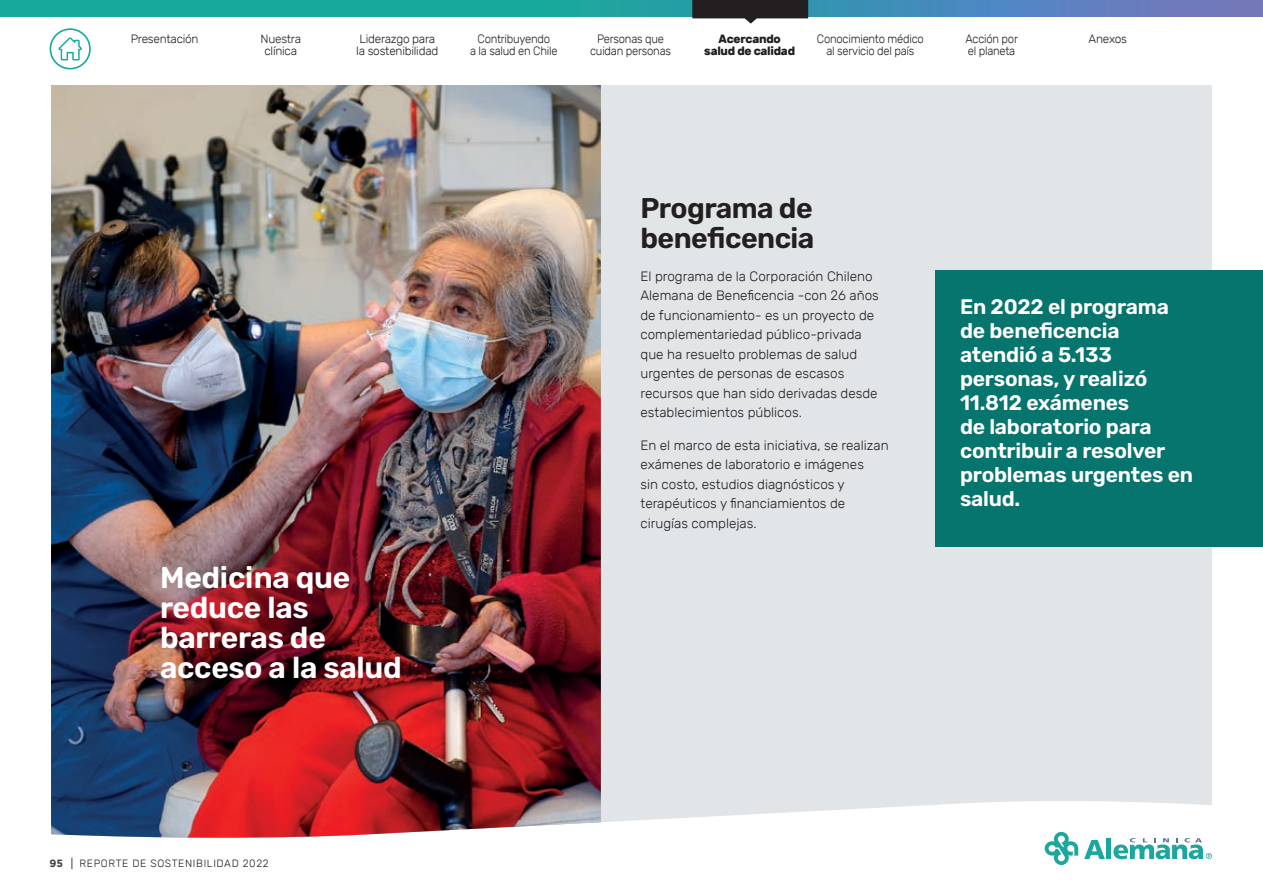
<style>
.page{position:relative;width:1263px;height:893px;background:#fff}
.page>*{position:absolute;margin:0;border:0;box-sizing:border-box;transform-origin:0 0}
.t1{font:600 30px/30px "Rubik";letter-spacing:-.01em;color:#fff}
.t2{font:600 28.5px/30px "Rubik";letter-spacing:-.02em;color:#231f20}
.t3{font:600 21px/24px "Rubik";letter-spacing:-.01em;color:#fff}
.t4{font:300 13.5px/19.5px "Rubik";color:#231f20}
.t5{font:300 12px/12px "Rubik";letter-spacing:-.02em;color:#231f20;text-align:center;scale:.94 1}
.t6{font:300 12px/12px "Rubik";letter-spacing:-.02em;color:#231f20;text-align:center}
.t7{font:700 12px/12px "Rubik";letter-spacing:-.02em;color:#231f20;text-align:center}
.t8{font:300 10.5px "Rubik";letter-spacing:.06em;color:#231f20}
.s1{font-family:"Gotham";font-weight:700;color:#3e3e3f}
.s2{font-weight:400;color:#3e3e3f}
</style>
<div class="page">
<svg style="left:0;top:0;width:1263px;height:16px;background:#3199a8"></svg>
<div style="left:601px;top:85px;width:611px;height:754px;background:#e1e5e7"></div>
<svg style="left:1045px;top:832px;width:33px;height:33px"></svg>
<svg style="left:1084px;top:840px;width:21px;height:19px"></svg>
<div style="left:1106px;top:839px;width:5px;height:20px;background:#1ba69e"></div>
<svg style="left:1113px;top:838px;width:99px;height:21px"></svg>
<svg style="left:692px;top:0;width:116px;height:24px"></svg>
<svg style="left:50px;top:28px;width:41px;height:41px"></svg>
<div style="left:935px;top:270px;width:328px;height:276px;background:#06756e"></div>
<img style="left:51px;top:85px;width:550px;height:753px">
<p class="t6" style="left:131px;top:33px;width:69px">Presentación</p>
<p class="t6" style="left:260px;top:33px;width:42px">Nuestra clínica</p>
<p class="t6" style="left:356px;top:33px;width:84px;text-align:left">Liderazgo para la sostenibilidad</p>
<p class="t5" style="left:470px;top:33px;width:95px">Contribuyendo<br>a la salud en Chile</p>
<p class="t5" style="left:590px;top:33px;width:88px">Personas que cuidan personas</p>
<p class="t7" style="left:704px;top:33px;width:92px">Acercando salud de calidad</p>
<p class="t5" style="left:817px;top:33px;width:115px">Conocimiento médico al servicio del país</p>
<p class="t5" style="left:965px;top:33px;width:57px;text-align:left">Acción por el planeta</p>
<p class="t6" style="left:1089px;top:33px;width:40px">Anexos</p>
<h1 class="t1" style="left:160px;top:563px;width:243px">Medicina que reduce las barreras de acceso a la salud</h1>
<p class="t8" style="left:50px;top:857px;width:221px"><span class="s1">95</span> <span class="s2">|</span> REPORTE DE SOSTENIBILIDAD 2022</p>
<h2 class="t2" style="left:640px;top:194px;width:175px">Programa de beneficencia</h2>
<p class="t4" style="left:640px;top:267px;width:240px">El programa de la Corporación Chileno Alemana de Beneficencia -con 26 años de funcionamiento- es un proyecto de complementariedad público-privada que ha resuelto problemas de salud urgentes de personas de escasos recursos que han sido derivadas desde establecimientos públicos.</p>
<p class="t4" style="left:640px;top:436px;width:250px">En el marco de esta iniciativa, se realizan exámenes de laboratorio e imágenes<br>sin costo, estudios diagnósticos y terapéuticos y financiamientos de cirugías complejas.</p>
<h3 class="t3" style="left:960px;top:295px;width:235px">En 2022 el programa de beneficencia atendió a 5.133 personas, y realizó<br>11.812 exámenes<br>de laboratorio para contribuir a resolver problemas urgentes en salud.</h3>
</div>
